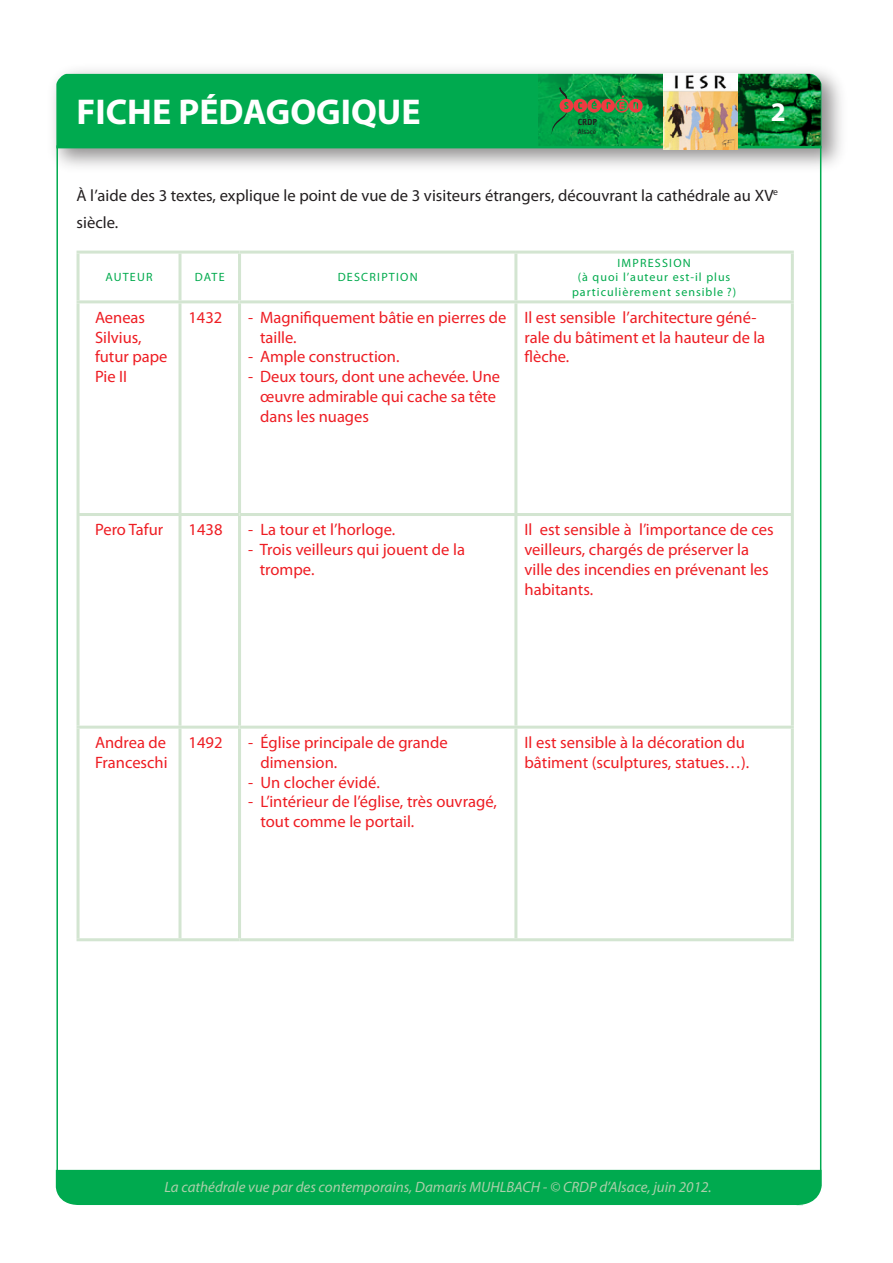
<style>
.page{position:relative;width:893px;height:1263px;background:#fff}
.page>*{position:absolute;margin:0;border:0;box-sizing:border-box;transform-origin:0 0}
.t1{font:700 36px "Myriad Pro";color:#fff}
.t2{font:700 27px "Myriad Pro";color:#fff}
.t3{font:16.5px/19.8px "Myriad Pro";color:#ee1d23}
.t4{font:16.5px/27px "Myriad Pro";color:#231f20}
.t5{font:italic 15px "Myriad Pro";color:#abcfaa}
.t6{font:12px/14.4px "Myriad Pro";letter-spacing:.08em;color:#00aa4d;text-align:center}
.t7{font:12px "Myriad Pro";letter-spacing:.1em;color:#00aa4d}
.t8{font:700 9px "Officina Sans";color:#231f20}
.t9{font:7.35px "Officina Sans";color:#231f20}
</style>
<div class="page">
<img style="left:53px;top:70px;width:789px;height:111px">
<div style="left:56px;top:74px;width:764px;height:74px;background:#00aa4f"></div>
<hr style="left:56px;top:145px;width:2px;height:1041px;background:#00aa4f">
<hr style="left:820px;top:146px;width:1px;height:1040px;background:#00aa4f">
<div style="left:56px;top:1170px;width:765px;height:35px;background:#00aa4f"></div>
<img style="left:539px;top:74px;width:282px;height:72px">
<img style="left:663px;top:73px;width:75px;height:77px">
<svg style="left:550px;top:88px;width:93px;height:46px;background:#2e8a42"></svg>
<hr style="left:77px;top:251px;width:103px;height:3px;background:#d3e5d1">
<hr style="left:77px;top:254px;width:3px;height:46px;background:#d3e5d1">
<hr style="left:180px;top:251px;width:60px;height:3px;background:#d3e5d1">
<hr style="left:178px;top:254px;width:4px;height:46px;background:#ddebdc">
<hr style="left:516px;top:251px;width:278px;height:3px;background:#d3e5d1">
<hr style="left:791px;top:254px;width:3px;height:46px;background:#d3e5d1">
<hr style="left:77px;top:300px;width:103px;height:3px;background:#d3e5d1">
<hr style="left:180px;top:300px;width:60px;height:3px;background:#d3e5d1">
<hr style="left:516px;top:300px;width:278px;height:3px;background:#d3e5d1">
<hr style="left:77px;top:303px;width:3px;height:210px;background:#d3e5d1">
<svg style="left:178px;top:303px;width:4px;height:210px"></svg>
<hr style="left:238px;top:303px;width:3px;height:210px;background:#d3e5d1">
<hr style="left:514px;top:303px;width:3px;height:210px;background:#d3e5d1">
<hr style="left:791px;top:303px;width:3px;height:210px;background:#d3e5d1">
<hr style="left:77px;top:513px;width:103px;height:3px;background:#d3e5d1">
<hr style="left:77px;top:516px;width:3px;height:210px;background:#d3e5d1">
<hr style="left:180px;top:513px;width:60px;height:3px;background:#d3e5d1">
<svg style="left:178px;top:516px;width:4px;height:210px"></svg>
<hr style="left:240px;top:513px;width:276px;height:3px;background:#d3e5d1">
<hr style="left:238px;top:516px;width:3px;height:210px;background:#d3e5d1">
<hr style="left:516px;top:513px;width:278px;height:3px;background:#d3e5d1">
<hr style="left:514px;top:516px;width:3px;height:210px;background:#d3e5d1">
<hr style="left:791px;top:516px;width:3px;height:210px;background:#d3e5d1">
<hr style="left:77px;top:726px;width:103px;height:3px;background:#d3e5d1">
<hr style="left:77px;top:729px;width:3px;height:209px;background:#d3e5d1">
<hr style="left:180px;top:726px;width:60px;height:3px;background:#d3e5d1">
<hr style="left:178px;top:729px;width:4px;height:209px;background:#ddebdc">
<hr style="left:240px;top:726px;width:276px;height:3px;background:#d3e5d1">
<hr style="left:238px;top:729px;width:3px;height:209px;background:#d3e5d1">
<hr style="left:516px;top:726px;width:278px;height:3px;background:#d3e5d1">
<hr style="left:514px;top:729px;width:3px;height:209px;background:#d3e5d1">
<hr style="left:791px;top:729px;width:3px;height:209px;background:#d3e5d1">
<hr style="left:77px;top:938px;width:103px;height:3px;background:#d3e5d1">
<hr style="left:180px;top:938px;width:60px;height:3px;background:#d3e5d1">
<hr style="left:240px;top:938px;width:276px;height:3px;background:#d3e5d1">
<hr style="left:516px;top:938px;width:278px;height:3px;background:#d3e5d1">
<hr style="left:240px;top:251px;width:276px;height:3px;background:#d3e5d1">
<hr style="left:238px;top:254px;width:3px;height:46px;background:#d3e5d1">
<hr style="left:514px;top:254px;width:3px;height:46px;background:#d3e5d1">
<hr style="left:240px;top:300px;width:276px;height:3px;background:#d3e5d1">
<h1 class="t1" style="left:77px;top:88px;width:346px">FICHE PÉDAGOGIQUE</h1>
<p class="t8" style="left:578px;top:117px;width:21px">CRDP</p>
<p class="t9" style="left:578px;top:127px;width:20px">Alsace</p>
<h2 class="t2" style="left:771px;top:94px;width:16px">2</h2>
<p class="t4" style="left:77px;top:182px;width:703px">À l’aide des 3 textes, explique le point de vue de 3 visiteurs étrangers, découvrant la cathédrale au XV<sup>e </sup>siècle.</p>
<p class="t7" style="left:105px;top:270px;width:49px">Auteur</p>
<p class="t7" style="left:195px;top:270px;width:31px">Date</p>
<p class="t7" style="left:338px;top:270px;width:82px">Description</p>
<p class="t3" style="left:95px;top:307px;width:74px">Aeneas<br>Silvius, futur pape<br>Pie II</p>
<p class="t3" style="left:188px;top:307px;width:35px">1432</p>
<p class="t3" style="left:260px;top:307px;width:248px;text-indent:-12px">- Magnifiquement bâtie en pierres de taille.</p>
<p class="t3" style="left:248px;top:347px;width:153px">- Ample construction.</p>
<p class="t3" style="left:260px;top:366px;width:242px;text-indent:-12px">- Deux tours, dont une achevée. Une œuvre admirable qui cache sa tête dans les nuages</p>
<p class="t6" style="left:572px;top:256px;width:166px">Impression<br>(à quoi l’auteur est-il plus particulièrement sensible ?)</p>
<p class="t3" style="left:524px;top:307px;width:242px">I l est sensible l’architecture géné&shy;rale du bâtiment et la hauteur de la flèche.</p>
<p class="t3" style="left:95px;top:520px;width:70px">Pero Tafur</p>
<p class="t3" style="left:189px;top:520px;width:36px">1438</p>
<p class="t3" style="left:248px;top:520px;width:149px">- La tour et l’horloge.</p>
<p class="t3" style="left:260px;top:539px;width:207px;text-indent:-12px">- Trois veilleurs qui jouent de la trompe.</p>
<p class="t3" style="left:524px;top:520px;width:251px">I l est sensible à l’importance de ces veilleurs, chargés de préserver la ville des incendies en prévenant les habitants.</p>
<p class="t3" style="left:95px;top:732px;width:74px">Andrea de<br>Franceschi</p>
<p class="t3" style="left:189px;top:732px;width:36px">1492</p>
<p class="t3" style="left:260px;top:732px;width:189px;text-indent:-12px">- Église principale de grande dimension.</p>
<p class="t3" style="left:248px;top:772px;width:133px">- Un clocher évidé.</p>
<p class="t3" style="left:260px;top:792px;width:238px;text-indent:-12px">- L’intérieur de l’église, très ouvragé, tout comme le portail.</p>
<p class="t3" style="left:524px;top:732px;width:226px">I l est sensible à la décoration du bâtiment (sculptures, statues…).</p>
<p class="t5" style="left:164px;top:1178px;width:549px">La cathédrale vue par des contemporains, Damaris MUHLBACH - © CRDP d’Alsace, juin 2012.</p>
</div>
